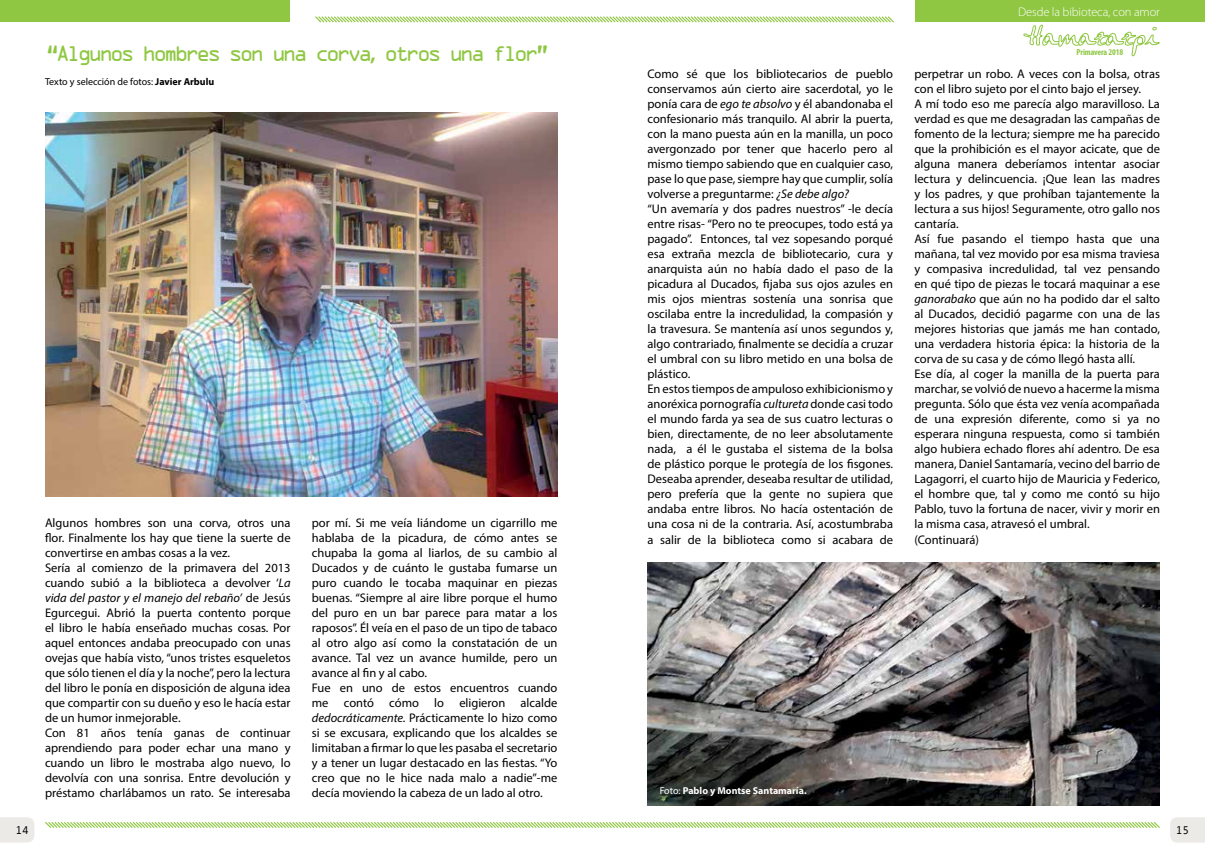
<style>
.page{position:relative;width:1205px;height:851px;background:#fff}
.page>*{position:absolute;margin:0;border:0;box-sizing:border-box;transform-origin:0 0}
.t1{font:20px "OCRA Std";letter-spacing:-.18em;color:#8fc742}
.t2{font:12.5px/15px "Myriad Pro";color:#000}
.t3{font:300 12.5px "Myriad Pro";letter-spacing:-.01em;color:#fff}
.t4{font:11.25px "Monotypecom";color:#000}
.t5{font:10px "Myriad Pro";color:#000}
.t6{font:700 10px "Myriad Pro";color:#fff}
.t7{font:700 condensed 8.75px "Myriad Pro";letter-spacing:-.01em;color:#8fc742}
.s1{font-family:"Myriad Pro";font-weight:700}
.s2{font-weight:700}
.s3{font-style:italic}
.s4{font-weight:400}
</style>
<div class="page">
<div style="left:0;top:0;width:289px;height:21px;background:#8fc742"></div>
<svg style="left:45px;top:822px;width:1115px;height:6px"></svg>
<svg style="left:315px;top:16px;width:579px;height:7px"></svg>
<svg style="left:1023px;top:25px;width:136px;height:31px"></svg>
<div style="left:915px;top:0;width:290px;height:22px;background:#8fc742"></div>
<svg style="left:1170px;top:817px;width:35px;height:25px"></svg>
<svg style="left:0;top:817px;width:34px;height:25px"></svg>
<img style="left:647px;top:562px;width:513px;height:243px">
<img style="left:45px;top:113px;width:512px;height:384px">
<h1 class="t1" style="left:45px;top:45px;width:506px">“Algunos hombres son una corva<span class="s1">,</span> otros una flor”</h1>
<p class="t5" style="left:45px;top:75px;width:171px">Texto y selección de fotos: <span class="s2">Javier Arbulu</span></p>
<p class="t2" style="left:45px;top:515px;width:247px">Algunos hombres son una corva, otros una flor. Finalmente los hay que tiene la suerte de convertirse en ambas cosas a la vez.<br>Sería al comienzo de la primavera del 2013 cuando subió a la biblioteca a devolver ‘<span class="s3">La vida del pastor y el manejo del rebaño’</span> de Jesús Egurcegui. Abrió la puerta contento porque el libro le había enseñado muchas cosas. Por aquel entonces andaba preocupado con unas ovejas que había visto, “unos tristes esqueletos que sólo tienen el día y la noche”, pero la lectura del libro le ponía en disposición de alguna idea que compartir con su dueño y eso le hacía estar de un humor inmejorable.<br>Con 81 años tenía ganas de continuar aprendiendo para poder echar una mano y cuando un libro le mostraba algo nuevo, lo devolvía con una sonrisa. Entre devolución y préstamo charlábamos un rato. Se interesaba</p>
<p class="t2" style="left:312px;top:515px;width:247px">por mí. Si me veía liándome un cigarrillo me hablaba de la picadura, de cómo antes se chupaba la goma al liarlos, de su cambio al Ducados y de cuánto le gustaba fumarse un puro cuando le tocaba maquinar en piezas buenas. “Siempre al aire libre porque el humo del puro en un bar parece para matar a los raposos”. Él veía en el paso de un tipo de tabaco al otro algo así como la constatación de un avance. Tal vez un avance humilde, pero un avance al fin y al cabo.<br>Fue en uno de estos encuentros cuando me contó cómo lo eligieron alcalde <span class="s3">dedocráticamente.</span> Prácticamente lo hizo como si se excusara, explicando que los alcaldes se limitaban a firmar lo que les pasaba el secretario y a tener un lugar destacado en las fiestas. “Yo creo que no le hice nada malo a nadie”-me decía moviendo la cabeza de un lado al otro.</p>
<p class="t3" style="left:1018px;top:4px;width:143px">Desde la bibioteca, con amor</p>
<p class="t7" style="left:1076px;top:46px;width:48px">Primavera 2018</p>
<p class="t2" style="left:647px;top:66px;width:247px">Como sé que los bibliotecarios de pueblo conservamos aún cierto aire sacerdotal, yo le ponía cara de <span class="s3">ego te absolvo</span> y él abandonaba el confesionario más tranquilo. Al abrir la puerta, con la mano puesta aún en la manilla, un poco avergonzado por tener que hacerlo pero al mismo tiempo sabiendo que en cualquier caso, pase lo que pase, siempre hay que cumplir, solía volverse a preguntarme: <span class="s3">¿Se debe algo?<br></span>“Un avemaría y dos padres nuestros” -le decía entre risas- “Pero no te preocupes, todo está ya pagado”. Entonces, tal vez sopesando porqué esa extraña mezcla de bibliotecario, cura y anarquista aún no había dado el paso de la picadura al Ducados, fijaba sus ojos azules en mis ojos mientras sostenía una sonrisa que oscilaba entre la incredulidad, la compasión y la travesura. Se mantenía así unos segundos y, algo contrariado, finalmente se decidía a cruzar el umbral con su libro metido en una bolsa de plástico.<br>En estos tiempos de ampuloso exhibicionismo y anoréxica pornografía <span class="s3">cultureta</span> donde casi todo el mundo farda ya sea de sus cuatro lecturas o bien, directamente, de no leer absolutamente nada, a él le gustaba el sistema de la bolsa de plástico porque le protegía de los fisgones.<br>Deseaba aprender, deseaba resultar de utilidad, pero prefería que la gente no supiera que andaba entre libros. No hacía ostentación de una cosa ni de la contraria. Así, acostumbraba a salir de la biblioteca como si acabara de</p>
<p class="t2" style="left:914px;top:66px;width:247px">perpetrar un robo. A veces con la bolsa, otras con el libro sujeto por el cinto bajo el jersey.<br>A mí todo eso me parecía algo maravilloso. La verdad es que me desagradan las campañas de fomento de la lectura; siempre me ha parecido que la prohibición es el mayor acicate, que de alguna manera deberíamos intentar asociar lectura y delincuencia. ¡Que lean las madres y los padres, y que prohíban tajantemente la lectura a sus hijos! Seguramente, otro gallo nos cantaría.<br>Así fue pasando el tiempo hasta que una mañana, tal vez movido por esa misma traviesa y compasiva incredulidad, tal vez pensando en qué tipo de piezas le tocará maquinar a ese <span class="s3">ganorabako</span> que aún no ha podido dar el salto al Ducados, decidió pagarme con una de las mejores historias que jamás me han contado, una verdadera historia épica: la historia de la corva de su casa y de cómo llegó hasta allí.<br>Ese día, al coger la manilla de la puerta para marchar, se volvió de nuevo a hacerme la misma pregunta. Sólo que ésta vez venía acompañada de una expresión diferente, como si ya no esperara ninguna respuesta, como si también algo hubiera echado flores ahí adentro. De esa manera, Daniel Santamaría, vecino del barrio de Lagagorri, el cuarto hijo de Mauricia y Federico, el hombre que, tal y como me contó su hijo Pablo, tuvo la fortuna de nacer, vivir y morir en la misma casa, atravesó el umbral.<br>(Continuará)</p>
<p class="t6" style="left:660px;top:784px;width:148px"><span class="s4">Foto:</span> Pablo y Montse Santamaría.</p>
<p class="t4" style="left:15px;top:823px;width:15px">14</p>
<p class="t4" style="left:1175px;top:823px;width:15px">15</p>
</div>
